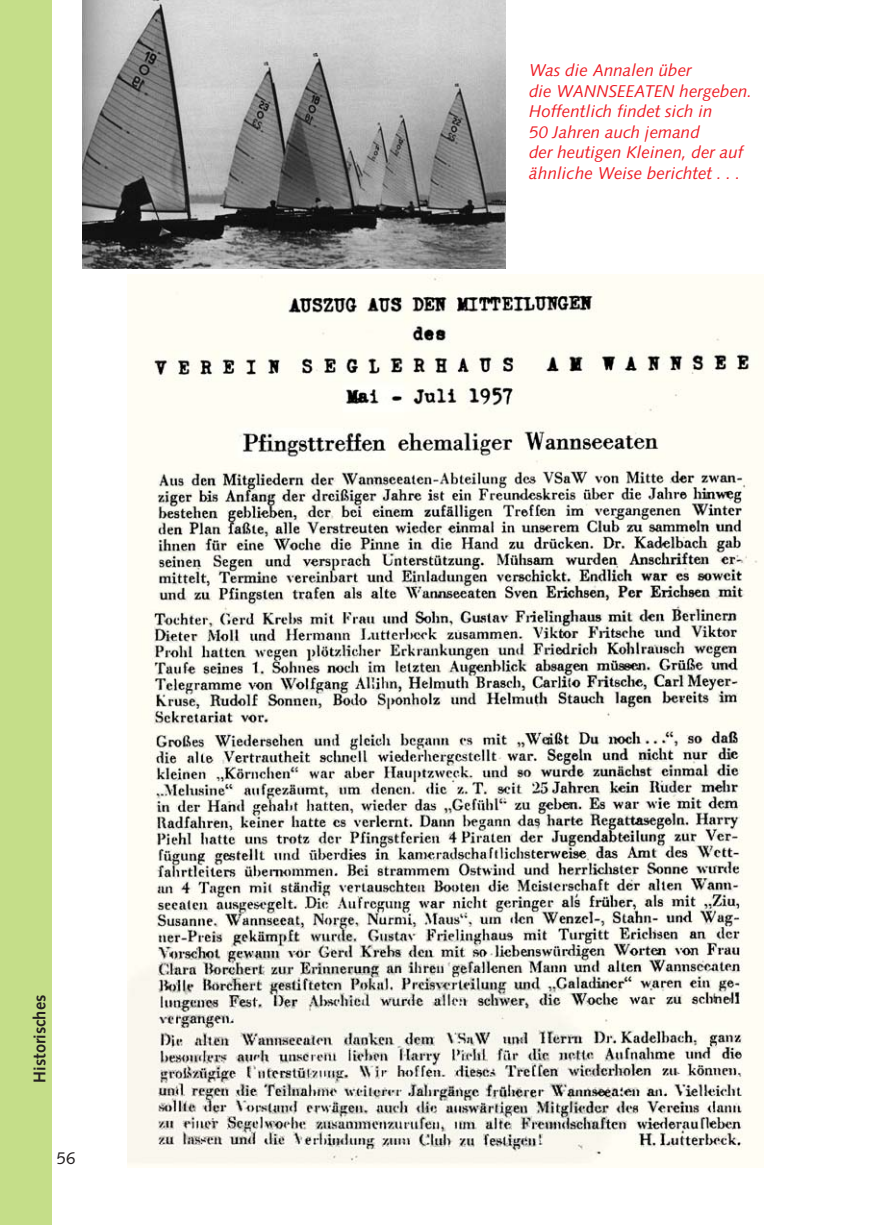
<style>
.page{position:relative;width:874px;height:1226px;background:#fff}
.page>*{position:absolute;margin:0;border:0;box-sizing:border-box;transform-origin:0 0}
.t1{font:italic 17px/20.6px "Syntax";color:#ed1c24}
.t2{font:700 17px "Syntax";color:#231f20}
.t3{font:17px "Syntax";color:#231f20}
</style>
<div class="page">
<img style="left:128px;top:274px;width:636px;height:894px">
<div style="left:0;top:0;width:51px;height:1225px;background:#c5de89"></div>
<img style="left:82px;top:0;width:424px;height:269px">
<p class="t2" style="left:33px;top:1083px;width:89px;rotate:-90deg">Historisches</p>
<p class="t3" style="left:57px;top:1152px;width:20px">56</p>
<p class="t1" style="left:529px;top:61px;width:225px">Was die Annalen über<br>die WANNSEEATEN hergeben.<br>Hoffentlich findet sich in<br>50 Jahren auch jemand<br>der heutigen Kleinen, der auf ähnliche Weise berichtet . . .</p>
</div>
